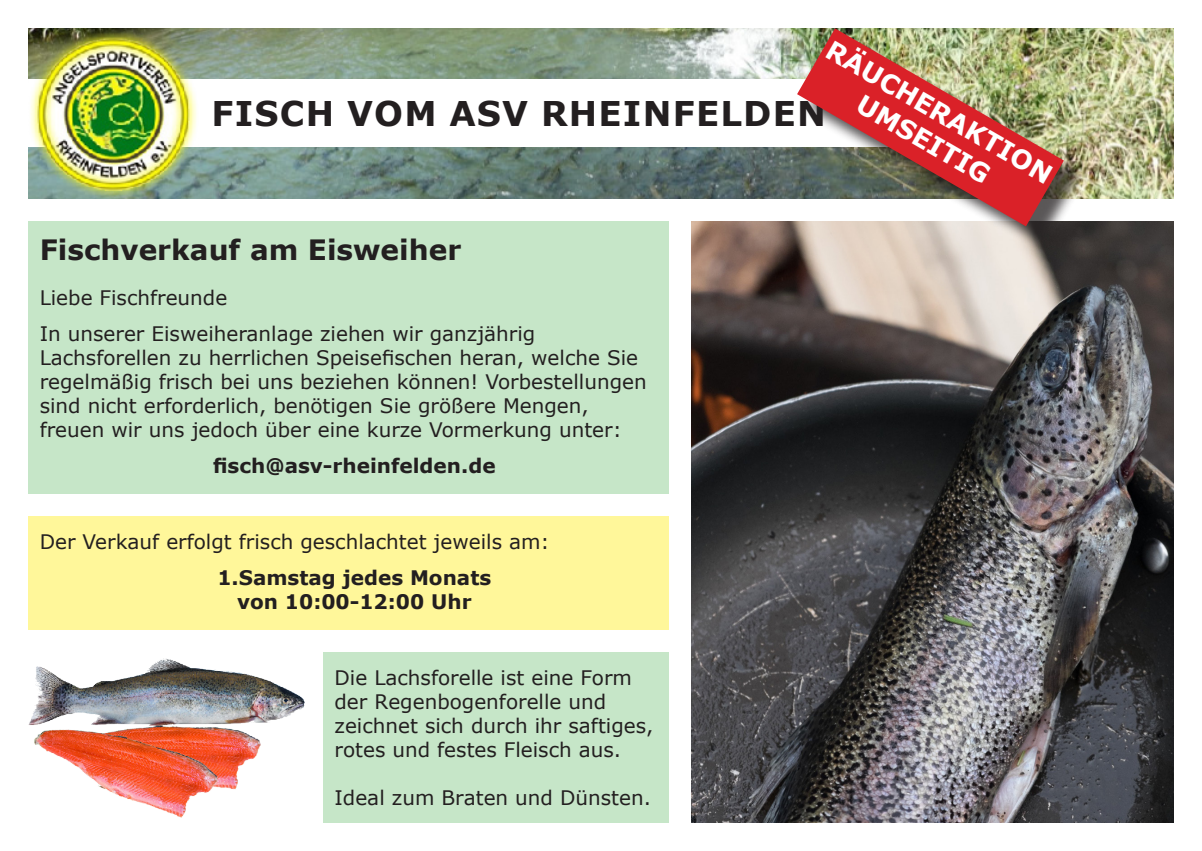
<style>
.page{position:relative;width:1202px;height:851px;background:#fff}
.page>*{position:absolute;margin:0;border:0;box-sizing:border-box;transform-origin:0 0}
.t1{font:700 34px "Verdana";letter-spacing:.035em;color:#231f20}
.t2{font:700 28px "Verdana";color:#231f20}
.t3{font:700 26px/31.2px "Verdana";color:#fff;text-align:center}
.t4{font:20px/24px "Verdana";color:#231f20}
.t5{font:700 20px "Verdana";color:#231f20}
</style>
<div class="page">
<img style="left:692px;top:221px;width:482px;height:601px">
<img style="left:198px;top:28px;width:976px;height:170px">
<div style="left:28px;top:516px;width:641px;height:113px;background:#fff79a"></div>
<div style="left:28px;top:221px;width:641px;height:272px;background:#c6e6c8"></div>
<div style="left:28px;top:79px;width:875px;height:67px;background:#fff"></div>
<img style="left:28px;top:28px;width:170px;height:170px">
<img style="left:28px;top:658px;width:276px;height:158px">
<div style="left:801px;top:33px;width:286px;height:217px;background:#231f20;opacity:.75"></div>
<img style="left:797px;top:28px;width:267px;height:198px">
<div style="left:323px;top:652px;width:346px;height:170px;background:#c6e6c8"></div>
<p class="t3" style="left:836px;top:34px;width:258px;rotate:30deg">RÄUCHERAKTION<br>UMSEITIG</p>
<p class="t1" style="left:212px;top:89px;width:616px">FISCH VOM ASV RHEINFELDEN</p>
<p class="t2" style="left:40px;top:230px;width:423px">Fischverkauf am Eisweiher</p>
<p class="t4" style="left:40px;top:285px;width:189px">Liebe Fischfreunde</p>
<p class="t4" style="left:40px;top:321px;width:608px">In unserer Eisweiheranlage ziehen wir ganzjährig Lachsforellen zu herrlichen Speisefischen heran, welche Sie regelmäßig frisch bei uns beziehen können! Vorbestellungen sind nicht erforderlich, benötigen Sie größere Mengen,</p>
<p class="t4" style="left:40px;top:417px;width:584px">freuen wir uns jedoch über eine kurze Vormerkung unter:</p>
<p class="t5" style="left:213px;top:451px;width:284px">fisch@asv-rheinfelden.de</p>
<p class="t4" style="left:40px;top:529px;width:511px">Der Verkauf erfolgt frisch geschlachtet jeweils am:</p>
<p class="t5" style="left:217px;top:563px;width:275px">1.Samstag jedes Monats</p>
<p class="t5" style="left:237px;top:587px;width:236px">von 10:00-12:00 Uhr</p>
<p class="t4" style="left:334px;top:665px;width:320px">Die Lachsforelle ist eine Form der Regenbogenforelle und zeichnet sich durch ihr saftiges, rotes und festes Fleisch aus.</p>
<p class="t4" style="left:334px;top:785px;width:318px">Ideal zum Braten und Dünsten.</p>
</div>
